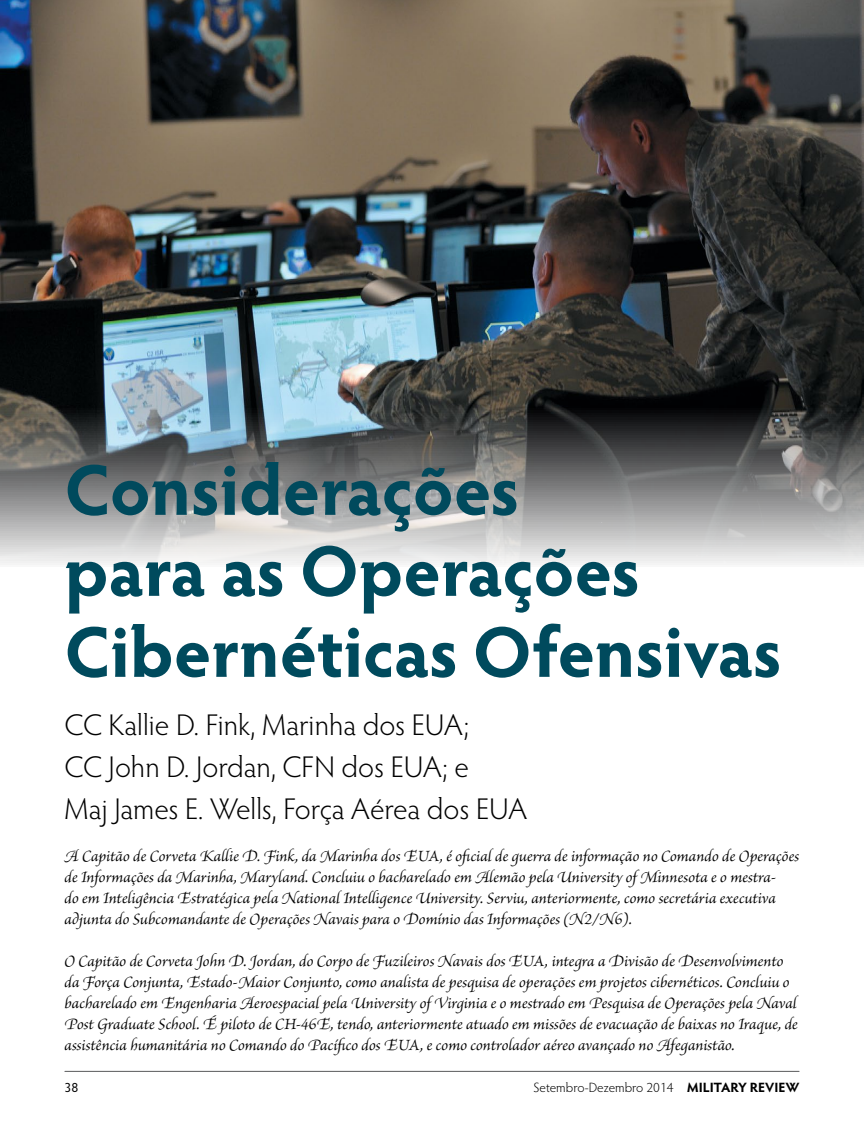
<style>
.page{position:relative;width:864px;height:1134px;background:#fff}
.page>*{position:absolute;margin:0;border:0;box-sizing:border-box;transform-origin:0 0}
.t1{font:700 72px/81px "Hypatia Sans Pro";letter-spacing:-.005em;color:#004a5d}
.t2{font:300 30px/42px "Hypatia Sans Pro";color:#000}
.t3{font:italic 16.5px/21px "Brioso Pro";color:#000}
.t4{font:300 13.5px "Hypatia Sans Pro";color:#000}
.t5{font:13.5px "Hypatia Sans Pro";color:#000}
.s1{font-weight:700}
</style>
<div class="page">
<hr style="left:65px;top:1071px;width:734px;height:1px;background:#58595b">
<img style="left:0;top:0;width:864px;height:565px">
<h1 class="t1" style="left:64px;top:446px;width:719px">Considerações<br>para as Operações<br>Cibernéticas Ofensivas</h1>
<h2 class="t2" style="left:64px;top:703px;width:464px">CC Kallie D. Fink, Marinha dos EUA;<br>CC John D. Jordan, CFN dos EUA; e<br>Maj James E. Wells, Força Aérea dos EUA</h2>
<p class="t3" style="left:64px;top:845px;width:736px">A Capitão de Corveta Kallie D. Fink, da Marinha dos EUA, é oficial de guerra de informação no Comando de Operações de Informações da Marinha, Maryland. Concluiu o bacharelado em Alemão pela University of Minnesota e o mestra-<br>do em Inteligência Estratégica pela National Intelligence University. Serviu, anteriormente, como secretária executiva adjunta do Subcomandante de Operações Navais para o Domínio das Informações (N2/N6).</p>
<p class="t3" style="left:64px;top:950px;width:735px">O Capitão de Corveta John D. Jordan, do Corpo de Fuzileiros Navais dos EUA, integra a Divisão de Desenvolvimento da Força Conjunta, Estado-Maior Conjunto, como analista de pesquisa de operações em projetos cibernéticos. Concluiu o bacharelado em Engenharia Aeroespacial pela University of Virginia e o mestrado em Pesquisa de Operações pela Naval Post Graduate School. É piloto de CH-46E, tendo, anteriormente atuado em missões de evacuação de baixas no Iraque, de assistência humanitária no Comando do Pacífico dos EUA, e como controlador aéreo avançado no Afeganistão.</p>
<p class="t5" style="left:64px;top:1078px;width:15px">38</p>
<p class="t4" style="left:533px;top:1079px;width:268px">Setembro-Dezembro 2014 <span class="s1">MILITARY REVIEW</span></p>
</div>
